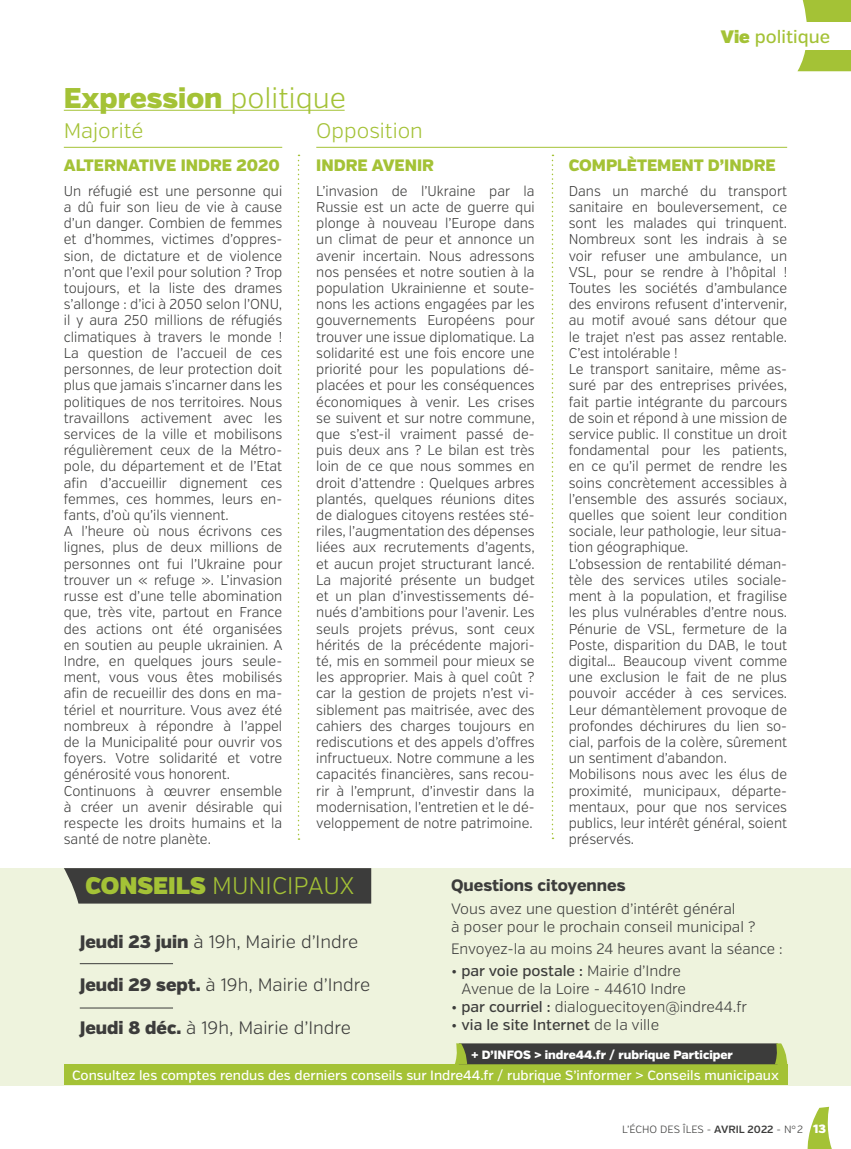
<style>
.page{position:relative;width:851px;height:1149px;background:#fff}
.page>*{position:absolute;margin:0;border:0;box-sizing:border-box;transform-origin:0 0}
.t1{font:900 28.5px "Verb";color:#a4c236}
.t2{font:300 24px "Verb";color:#a4c236}
.t3{font:300 21px "Verb";color:#a4c236}
.t4{font:300 18px "Verb";color:#3c3c3b}
.t5{font:500 18px "Verb";color:#a4c236}
.t6{font:900 16.5px "Verb";color:#a4c236}
.t7{font:800 16.5px "Verb";color:#3c3c3b}
.t8{font:300 15px/18px "Verb";color:#3c3c3b}
.t9{font:500 15px "Verb";color:#3c3c3b}
.t10{font:300 14.25px/16.2px "Verb";color:#3c3c3b;scale:.95 1}
.t11{font:500 13.5px "Verb";color:#fff}
.t12{font:900 12px "Verb";color:#fff}
.t13{font:300 10.5px "Verb";color:#3c3c3b}
.s1{font-weight:300}
.s2{font-family:"Verb Ultra";font-weight:400}
.s3{font-weight:900}
.s4{font-weight:500}
.s5{font-weight:600}
.s6{font-weight:900;font-size:12px;color:#fff}
</style>
<div class="page">
<svg style="left:807px;top:1106px;width:24px;height:42px"></svg>
<svg style="left:797px;top:0;width:53px;height:71px;background:#b1ca52"></svg>
<div style="left:443px;top:22px;width:407px;height:27px;background:#fff"></div>
<div style="left:0;top:867px;width:850px;height:217px;background:#eef3dd"></div>
<svg style="left:298px;top:155px;width:1px;height:684px"></svg>
<svg style="left:551px;top:155px;width:2px;height:683px"></svg>
<svg style="left:64px;top:867px;width:307px;height:36px;background:#464645"></svg>
<div style="left:64px;top:1063px;width:723px;height:21px;background:#a4c236"></div>
<svg style="left:455px;top:1043px;width:332px;height:20px;background:#46483f"></svg>
<hr style="left:64px;top:110px;width:280px;height:1px;background:#a4c236">
<hr style="left:64px;top:147px;width:218px;height:1px;background:#a4c236">
<hr style="left:316px;top:147px;width:471px;height:1px;background:#a4c236">
<hr style="left:80px;top:963px;width:93px;height:1px;background:#3c3c3b">
<hr style="left:80px;top:1007px;width:93px;height:1px;background:#3c3c3b">
<h1 class="t1" style="left:64px;top:80px;width:284px">Expression <span class="s1">politique</span></h1>
<h3 class="t3" style="left:64px;top:118px;width:81px">Majorité</h3>
<h3 class="t3" style="left:316px;top:118px;width:108px">Opposition</h3>
<p class="t6" style="left:64px;top:155px;width:217px">ALTERNATIVE INDRE 2020</p>
<p class="t10" style="left:64px;top:183px;width:232px">Un réfugié est une personne qui a dû fuir son lieu de vie à cause d’un danger. Combien de femmes et d’hommes, victimes d’oppres&shy;sion, de dictature et de violence n’ont que l’exil pour solution ? Trop toujours, et la liste des drames s’allonge : d’ici à 2050 selon l’ONU, il y aura 250 millions de réfugiés climatiques à travers le monde !<br>La question de l’accueil de ces personnes, de leur protection doit plus que jamais s’incarner dans les politiques de nos territoires. Nous travaillons activement avec les services de la ville et mobilisons régulièrement ceux de la Métro&shy;pole, du département et de l’Etat afin d’accueillir dignement ces femmes, ces hommes, leurs en&shy;fants, d’où qu’ils viennent.<br>A l’heure où nous écrivons ces lignes, plus de deux millions de personnes ont fui l’Ukraine pour trouver un « refuge ». L’invasion russe est d’une telle abomination que, très vite, partout en France des actions ont été organisées en soutien au peuple ukrainien. A<br>Indre, en quelques jours seule&shy;ment, vous vous êtes mobilisés afin de recueillir des dons en ma&shy;tériel et nourriture. Vous avez été nombreux à répondre à l’appel de la Municipalité pour ouvrir vos foyers. Votre solidarité et votre générosité vous honorent.<br>Continuons à œuvrer ensemble à créer un avenir désirable qui respecte les droits humains et la santé de notre planète.</p>
<p class="t6" style="left:316px;top:155px;width:119px">INDRE AVENIR</p>
<p class="t10" style="left:316px;top:183px;width:232px;text-align:justify">L’invasion de l’Ukraine par la Russie est un acte de guerre qui plonge à nouveau l’Europe dans un climat de peur et annonce un avenir incertain. Nous adressons nos pensées et notre soutien à la population Ukrainienne et soute&shy;nons les actions engagées par les gouvernements Européens pour trouver une issue diplomatique. La solidarité est une fois encore une priorité pour les populations dé&shy;placées et pour les conséquences économiques à venir. Les crises se suivent et sur notre commune, que s’est-il vraiment passé de&shy;puis deux ans ? Le bilan est très loin de ce que nous sommes en droit d’attendre : Quelques arbres plantés, quelques réunions dites de dialogues citoyens restées sté&shy;riles, l’augmentation des dépenses liées aux recrutements d’agents, et aucun projet structurant lancé.<br>La majorité présente un budget et un plan d’investissements dé&shy;nués d’ambitions pour l’avenir. Les seuls projets prévus, sont ceux hérités de la précédente majori&shy;té, mis en sommeil pour mieux se les approprier. Mais à quel coût ? car la gestion de projets n’est vi&shy;siblement pas maitrisée, avec des cahiers des charges toujours en rediscutions et des appels d’offres infructueux. Notre commune a les capacités financières, sans recou&shy;rir à l’emprunt, d’investir dans la modernisation, l’entretien et le dé&shy;veloppement de notre patrimoine.</p>
<p class="t5" style="left:720px;top:26px;width:111px"><span class="s2">Vie</span> politique</p>
<p class="t6" style="left:568px;top:155px;width:208px">COMPLÈTEMENT D’INDRE</p>
<p class="t10" style="left:568px;top:183px;width:231px">Dans un marché du transport sanitaire en bouleversement, ce sont les malades qui trinquent.<br>Nombreux sont les indrais à se voir refuser une ambulance, un<br>VSL, pour se rendre à l’hôpital !<br>Toutes les sociétés d’ambulance des environs refusent d’intervenir, au motif avoué sans détour que le trajet n’est pas assez rentable.<br>C’est intolérable !<br>Le transport sanitaire, même as&shy;suré par des entreprises privées, fait partie intégrante du parcours de soin et répond à une mission de service public. Il constitue un droit fondamental pour les patients, en ce qu’il permet de rendre les soins concrètement accessibles à l’ensemble des assurés sociaux, quelles que soient leur condition sociale, leur pathologie, leur situa&shy;tion géographique.<br>L’obsession de rentabilité déman&shy;tèle des services utiles sociale&shy;ment à la population, et fragilise les plus vulnérables d’entre nous.<br>Pénurie de VSL, fermeture de la<br>Poste, disparition du DAB, le tout digital… Beaucoup vivent comme une exclusion le fait de ne plus pouvoir accéder à ces services.<br>Leur démantèlement provoque de profondes déchirures du lien so&shy;cial, parfois de la colère, sûrement un sentiment d’abandon.<br>Mobilisons nous avec les élus de proximité, municipaux, départe&shy;mentaux, pour que nos services publics, leur intérêt général, soient préservés.</p>
<h2 class="t2" style="left:85px;top:871px;width:270px"><span class="s2">CONSEILS</span> MUNICIPAUX</h2>
<p class="t4" style="left:80px;top:930px;width:280px"><span class="s3">Jeudi 23 juin</span> à 19h, Mairie d’Indre</p>
<p class="t4" style="left:80px;top:973px;width:292px"><span class="s3">Jeudi 29 sept.</span> à 19h, Mairie d’Indre</p>
<p class="t4" style="left:80px;top:1016px;width:273px"><span class="s3">Jeudi 8 déc.</span> à 19h, Mairie d’Indre</p>
<p class="t11" style="left:72px;top:1066px;width:708px">Consultez les comptes rendus des derniers conseils sur Indre44.fr / rubrique S’informer &gt; Conseils municipaux</p>
<p class="t7" style="left:451px;top:875px;width:176px">Questions citoyennes</p>
<p class="t8" style="left:451px;top:899px;width:306px">Vous avez une question d’intérêt général<br>à poser pour le prochain conseil municipal ?</p>
<p class="t8" style="left:451px;top:939px;width:333px">Envoyez-la au moins 24 heures avant la séance :</p>
<p class="t8" style="left:461px;top:961px;width:226px;text-indent:-10px">• <span class="s4">par voie postale :</span> Mairie d’Indre<br>Avenue de la Loire - 44610 Indre</p>
<p class="t8" style="left:451px;top:997px;width:297px">• <span class="s4">par courriel :</span> dialoguecitoyen@indre44.fr</p>
<p class="t9" style="left:451px;top:1015px;width:210px"><span class="s1">•</span> via le site Internet <span class="s1">de la ville</span></p>
<p class="t12" style="left:471px;top:1046px;width:263px">+ D’INFOS &gt; indre44.fr / rubrique Participer</p>
<p class="t13" style="left:622px;top:1122px;width:205px">L’ÉCHO DES ÎLES - <span class="s5">AVRIL 2022</span> - N°2 <span class="s6">13</span></p>
</div>
